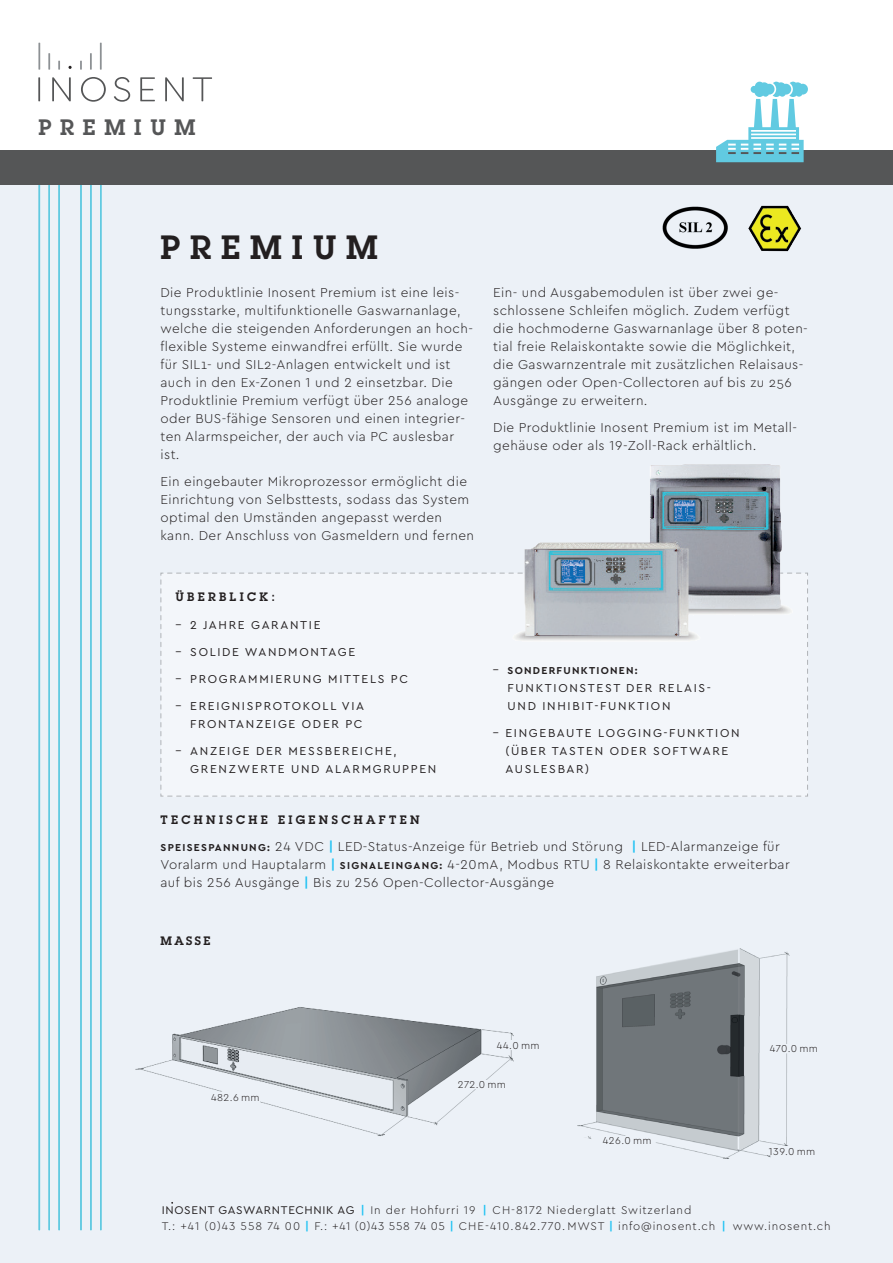
<style>
.page{position:relative;width:893px;height:1263px;background:#fff}
.page>*{position:absolute;margin:0;border:0;box-sizing:border-box;transform-origin:0 0}
.t1{font:600 33px "Lubalin Graph";letter-spacing:.3em;color:#231f20}
.t2{font:600 21.9px "Lubalin Graph";letter-spacing:.4em;color:#555657}
.t3{font:300 13.5px/18px "Cera PRO";letter-spacing:.03em;color:#231f20}
.t4{font:12px/18px "Cera PRO";letter-spacing:.14em;color:#231f20}
.t5{font:600 12px "Lubalin Graph";letter-spacing:.28em;color:#231f20}
.t6{font:300 11.7px/16.2px "Cera PRO";letter-spacing:.07em;color:#231f20}
.t7{font:300 10.5px "Cera PRO";letter-spacing:.03em;color:#231f20}
.t8{font:700 10.5px "Cera PRO";letter-spacing:.12em;color:#231f20}
.s1{font-weight:400;font-size:12px}
.s2{font-weight:700;font-size:10.5px}
.s3{font-weight:700;color:#21c2f3}
.s4{font-weight:400}
.s5{font-weight:700;color:#1fc2f3}
</style>
<div class="page">
<div style="left:0;top:157px;width:893px;height:1106px;background:#ecf1f7"></div>
<img style="left:577px;top:948px;width:213px;height:211px">
<img style="left:135px;top:1007px;width:379px;height:129px">
<div style="left:211px;top:1093px;width:49px;height:8px;background:#ecf1f7"></div>
<div style="left:458px;top:1080px;width:48px;height:8px;background:#ecf1f7"></div>
<div style="left:603px;top:1136px;width:49px;height:8px;background:#ecf1f7"></div>
<div style="left:769px;top:1146px;width:46px;height:8px;background:#ecf1f7"></div>
<div style="left:770px;top:1044px;width:48px;height:8px;background:#ecf1f7"></div>
<div style="left:497px;top:1040px;width:43px;height:8px;background:#ecf1f7"></div>
<svg style="left:38px;top:77px;width:174px;height:25px"></svg>
<svg style="left:68px;top:66px;width:4px;height:3px"></svg>
<hr style="left:38px;top:43px;width:2px;height:27px;background:#8d9194">
<svg style="left:48px;top:53px;width:2px;height:17px"></svg>
<svg style="left:58px;top:61px;width:2px;height:9px"></svg>
<hr style="left:100px;top:43px;width:2px;height:27px;background:#8d9194">
<svg style="left:90px;top:53px;width:2px;height:17px"></svg>
<svg style="left:80px;top:61px;width:2px;height:9px"></svg>
<hr style="left:39px;top:168px;width:1px;height:1062px;background:#61cae1">
<hr style="left:49px;top:168px;width:1px;height:1062px;background:#61cae1">
<hr style="left:58px;top:168px;width:2px;height:1062px;background:#61cae1">
<hr style="left:100px;top:168px;width:2px;height:1062px;background:#61cae1">
<hr style="left:90px;top:168px;width:2px;height:1062px;background:#61cae1">
<hr style="left:80px;top:168px;width:2px;height:1062px;background:#61cae1">
<div style="left:0;top:150px;width:893px;height:34px;background:#555657"></div>
<svg style="left:716px;top:82px;width:92px;height:80px"></svg>
<svg style="left:160px;top:572px;width:648px;height:225px"></svg>
<img style="left:501px;top:464px;width:302px;height:187px">
<img style="left:662px;top:206px;width:66px;height:43px">
<img style="left:748px;top:205px;width:54px;height:47px">
<h2 class="t2" style="left:38px;top:113px;width:159px">PREMIUM</h2>
<h1 class="t1" style="left:161px;top:225px;width:219px">PREMIUM</h1>
<p class="t3" style="left:161px;top:283px;width:314px">Die Produktlinie Inosent Premium ist eine leis&shy;tungsstarke, multifunktionelle Gaswarnanlage, welche die steigenden Anforderungen an hoch&shy;flexible Systeme einwandfrei erfüllt. Sie wurde für SIL1- und SIL2-Anlagen entwickelt und ist auch in den Ex-Zonen 1 und 2 einsetzbar. Die Produktlinie Premium verfügt über 256 analoge oder BUS-fähige Sensoren und einen integrier&shy;ten Alarmspeicher, der auch via PC auslesbar ist.</p>
<p class="t3" style="left:161px;top:472px;width:315px">Ein eingebauter Mikroprozessor ermöglicht die Einrichtung von Selbsttests, sodass das System optimal den Umständen angepasst werden kann. Der Anschluss von Gasmeldern und fernen</p>
<p class="t5" style="left:175px;top:588px;width:101px">ÜBERBLICK:</p>
<p class="t4" style="left:175px;top:616px;width:147px">– 2 JAHRE GARANTIE</p>
<p class="t4" style="left:175px;top:643px;width:181px">– SOLIDE WANDMONTAGE</p>
<p class="t4" style="left:175px;top:670px;width:234px">– PROGRAMMIERUNG MITTELS PC</p>
<p class="t4" style="left:175px;top:697px;width:190px;text-align:right">– EREIGNISPROTOKOLL VIA<br>FRONTANZEIGE ODER PC</p>
<p class="t4" style="left:190px;top:742px;width:248px;text-indent:-15px">– ANZEIGE DER MESSBEREICHE,<br>GRENZWERTE UND ALARMGRUPPEN</p>
<p class="t3" style="left:493px;top:283px;width:316px">Ein- und Ausgabemodulen ist über zwei ge&shy;schlossene Schleifen möglich. Zudem verfügt die hochmoderne Gaswarnanlage über 8 poten&shy;tial freie Relaiskontakte sowie die Möglichkeit, die Gaswarnzentrale mit zusätzlichen Relaisaus&shy;gängen oder Open-Collectoren auf bis zu 256<br>Ausgänge zu erweitern.</p>
<p class="t3" style="left:493px;top:418px;width:305px">Die Produktlinie Inosent Premium ist im Metall&shy;gehäuse oder als 19-Zoll-Rack erhältlich.</p>
<p class="t8" style="left:493px;top:664px;width:147px"><span class="s1">–</span> SONDERFUNKTIONEN:</p>
<p class="t4" style="left:508px;top:679px;width:205px">FUNKTIONSTEST DER RELAIS-<br>UND INHIBIT-FUNKTION</p>
<p class="t4" style="left:505px;top:724px;width:236px;text-indent:-13px">– EINGEBAUTE LOGGING-FUNKTION (ÜBER TASTEN ODER SOFTWARE<br>AUSLESBAR)</p>
<p class="t5" style="left:161px;top:812px;width:261px">TECHNISCHE EIGENSCHAFTEN</p>
<p class="t3" style="left:161px;top:837px;width:631px"><span class="s2">SPEISESPANNUNG:</span> 24 VDC <span class="s3">|</span> LED-Status-Anzeige für Betrieb und Störung <span class="s3">|</span> LED-Alarmanzeige für<br>Voralarm und Hauptalarm <span class="s3">|</span> <span class="s2">SIGNALEINGANG:</span> 4-20mA, Modbus RTU <span class="s3">|</span> 8 Relaiskontakte erweiterbar auf bis 256 Ausgänge <span class="s3">|</span> Bis zu 256 Open-Collector-Ausgänge</p>
<p class="t5" style="left:161px;top:933px;width:51px">MASSE</p>
<p class="t7" style="left:211px;top:1091px;width:50px">482.6 mm</p>
<p class="t7" style="left:497px;top:1038px;width:44px">44.0 mm</p>
<p class="t7" style="left:458px;top:1078px;width:50px">272.0 mm</p>
<p class="t7" style="left:603px;top:1134px;width:50px">426.0 mm</p>
<p class="t7" style="left:770px;top:1042px;width:50px">470.0 mm</p>
<p class="t7" style="left:769px;top:1144px;width:48px">139.0 mm</p>
<p class="t6" style="left:162px;top:1201px;width:670px"><span class="s4">INOSENT GASWARNTECHNIK AG</span> <span class="s5">|</span> In der Hohfurri 19 <span class="s5">|</span> CH-8172 Niederglatt Switzerland<br>T.: +41 (0)43 558 74 00 <span class="s5">|</span> F.: +41 (0)43 558 74 05 <span class="s5">|</span> CHE-410.842.770. MWST <span class="s5">|</span> info@inosent.ch <span class="s5">|</span> www.inosent.ch</p>
</div>
